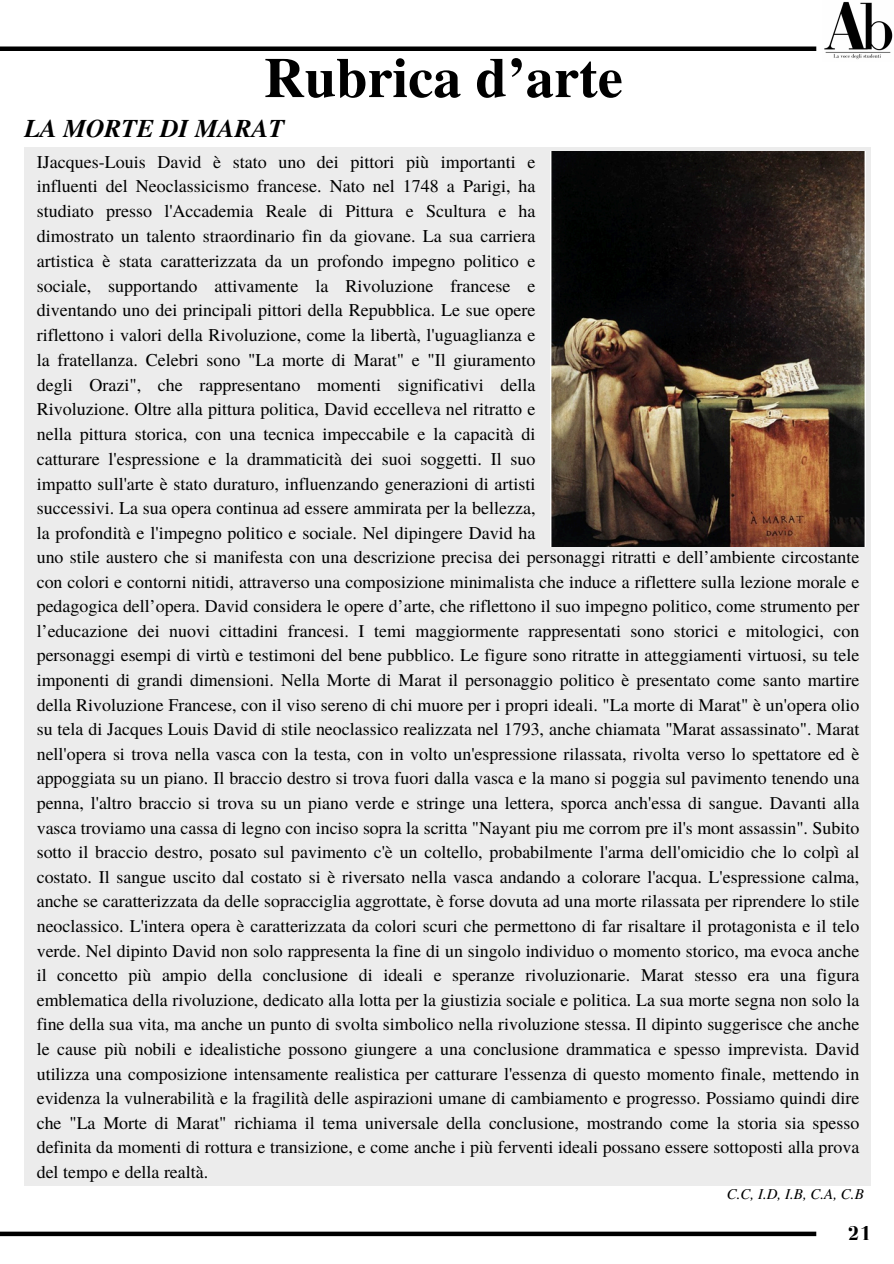
<style>
.page{position:relative;width:894px;height:1264px;background:#fff}
.page>*{position:absolute;margin:0;border:0;box-sizing:border-box;transform-origin:0 0}
.t1{font:700 56.4px "Te X Gyre Termes";color:#000}
.t2{font:italic 700 25.5px "Te X Gyre Termes";color:#000}
.t3{font:700 20.85px "Bodoni FLF";color:#000}
.t4{font:18px/24.8px "Te X Gyre Termes";color:#000;text-align:justify}
.t5{font:17.85px/24.6px "Te X Gyre Termes";color:#000;text-align:justify}
.t6{font:italic 15px "Te X Gyre Termes";color:#000}
.s1{font-size:18px;color:#ececec}
</style>
<div class="page">
<div style="left:0;top:1231px;width:816px;height:5px;background:#000"></div>
<img style="left:824px;top:1px;width:68px;height:59px">
<div style="left:0;top:46px;width:816px;height:5px;background:#000"></div>
<div style="left:24px;top:147px;width:847px;height:1038px;background:#ececec"></div>
<img style="left:550px;top:151px;width:315px;height:395px">
<h2 class="t1" style="left:264px;top:34px;width:360px">Rubrica d’arte</h2>
<h3 class="t2" style="left:24px;top:109px;width:261px">LA MORTE DI MARAT</h3>
<p class="t4" style="left:37px;top:148px;width:500px">IJacques-Louis David è stato uno dei pittori più importanti e influenti del Neoclassicismo francese. Nato nel 1748 a Parigi, ha studiato presso l'Accademia Reale di Pittura e Scultura e ha dimostrato un talento straordinario fin da giovane. La sua carriera artistica è stata caratterizzata da un profondo impegno politico e sociale, supportando attivamente la Rivoluzione francese e diventando uno dei principali pittori della Repubblica. Le sue opere riflettono i valori della Rivoluzione, come la libertà, l'uguaglianza e la fratellanza. Celebri sono "La morte di Marat" e "Il giuramento degli Orazi", che rappresentano momenti significativi della Rivoluzione. Oltre alla pittura politica, David eccelleva nel ritratto e nella pittura storica, con una tecnica impeccabile e la capacità di catturare l'espressione e la drammaticità dei suoi soggetti. Il suo impatto sull'arte è stato duraturo, influenzando generazioni di artisti successivi. La sua opera continua ad essere ammirata per la bellezza, la profondità e l'impegno politico e sociale. Nel dipingere David ha</p>
<p class="t5" style="left:37px;top:544px;width:823px"><span class="s1">uno</span> stile austero che si manifesta con una descrizione precisa dei personaggi ritratti e dell’ambiente circostante</p>
<p class="t5" style="left:37px;top:568px;width:823px">con colori e contorni nitidi, attraverso una composizione minimalista che induce a riflettere sulla lezione morale e pedagogica dell’opera. David considera le opere d’arte, che riflettono il suo impegno politico, come strumento per l’educazione dei nuovi cittadini francesi. I temi maggiormente rappresentati sono storici e mitologici, con personaggi esempi di virtù e testimoni del bene pubblico. Le figure sono ritratte in atteggiamenti virtuosi, su tele imponenti di grandi dimensioni. Nella Morte di Marat il personaggio politico è presentato come santo martire della Rivoluzione Francese, con il viso sereno di chi muore per i propri ideali. "La morte di Marat" è un'opera olio su tela di Jacques Louis David di stile neoclassico realizzata nel 1793, anche chiamata "Marat assassinato". Marat nell'opera si trova nella vasca con la testa, con in volto un'espressione rilassata, rivolta verso lo spettatore ed è appoggiata su un piano. Il braccio destro si trova fuori dalla vasca e la mano si poggia sul pavimento tenendo una penna, l'altro braccio si trova su un piano verde e stringe una lettera, sporca anch'essa di sangue. Davanti alla vasca troviamo una cassa di legno con inciso sopra la scritta "Nayant piu me corrom pre il's mont assassin". Subito sotto il braccio destro, posato sul pavimento c'è un coltello, probabilmente l'arma dell'omicidio che lo colpì al costato. Il sangue uscito dal costato si è riversato nella vasca andando a colorare l'acqua. L'espressione calma, anche se caratterizzata da delle sopracciglia aggrottate, è forse dovuta ad una morte rilassata per riprendere lo stile neoclassico. L'intera opera è caratterizzata da colori scuri che permettono di far risaltare il protagonista e il telo verde. Nel dipinto David non solo rappresenta la fine di un singolo individuo o momento storico, ma evoca anche il concetto più ampio della conclusione di ideali e speranze rivoluzionarie. Marat stesso era una figura emblematica della rivoluzione, dedicato alla lotta per la giustizia sociale e politica. La sua morte segna non solo la fine della sua vita, ma anche un punto di svolta simbolico nella rivoluzione stessa. Il dipinto suggerisce che anche le cause più nobili e idealistiche possono giungere a una conclusione drammatica e spesso imprevista. David utilizza una composizione intensamente realistica per catturare l'essenza di questo momento finale, mettendo in evidenza la vulnerabilità e la fragilità delle aspirazioni umane di cambiamento e progresso. Possiamo quindi dire che "La Morte di Marat" richiama il tema universale della conclusione, mostrando come la storia sia spesso definita da momenti di rottura e transizione, e come anche i più ferventi ideali possano essere sottoposti alla prova del tempo e della realtà.</p>
<p class="t6" style="left:726px;top:1182px;width:139px">C.C, I.D, I.B, C.A, C.B</p>
<h3 class="t3" style="left:846px;top:1221px;width:26px">21</h3>
</div>
